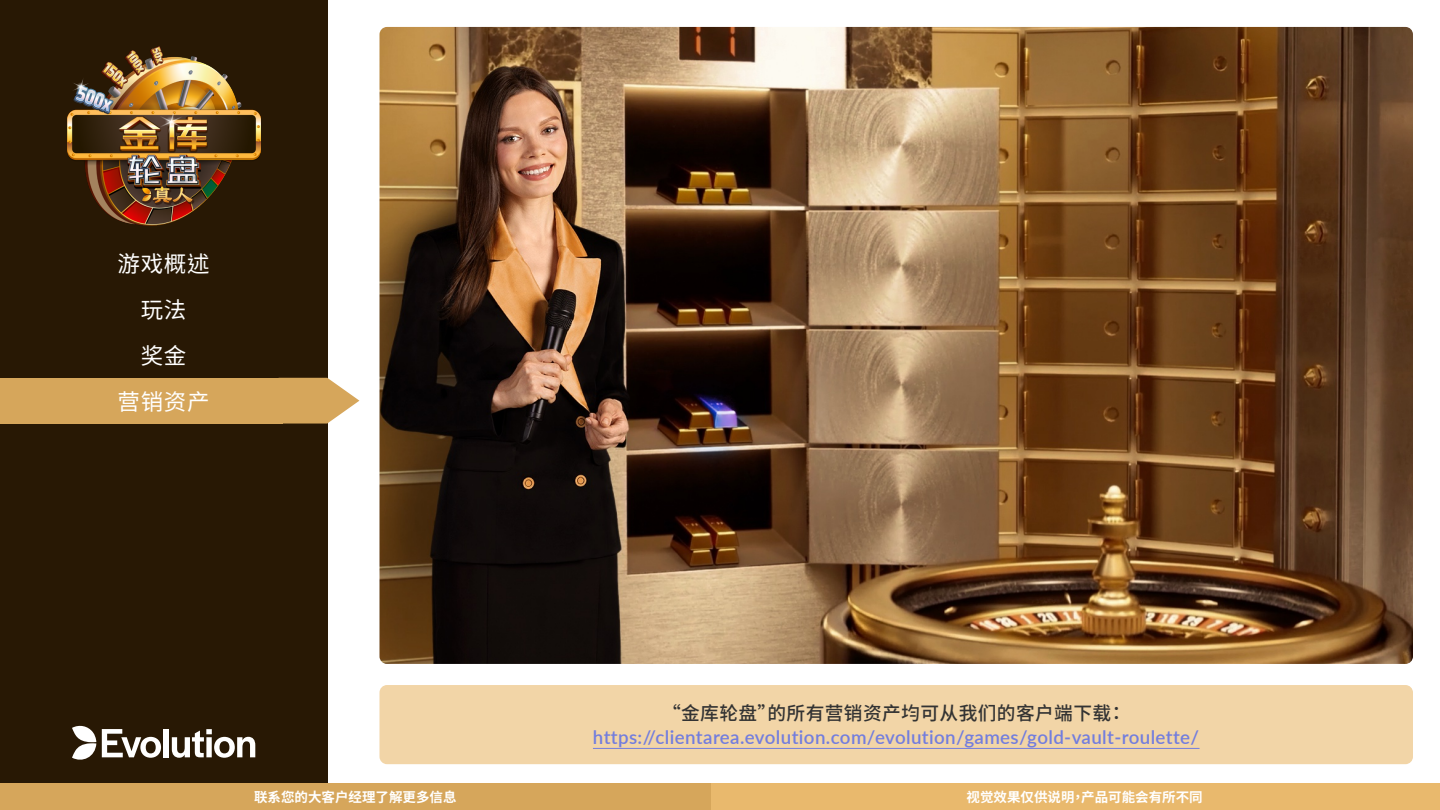
<style>
.page{position:relative;width:1440px;height:810px;background:#fff}
.page>*{position:absolute;margin:0;border:0;box-sizing:border-box;transform-origin:0 0}
.t1{font:22.5px/45.8px "Noto Sans CJ Ktc";letter-spacing:.03em;color:#fff;text-align:center}
.t2{font:600 18.75px "Lato";letter-spacing:.02em;color:#727dde}
.t3{font:500 18.75px "Noto Sans CJ Ktc";letter-spacing:.02em;color:#333}
.t4{font:700 13.5px "Noto Sans CJ Ktc";color:#fff}
</style>
<div class="page">
<div style="left:0;top:783px;width:1440px;height:27px;background:#e9b96d"></div>
<div style="left:0;top:783px;width:711px;height:27px;background:#d6a65b"></div>
<div style="left:0;top:0;width:327px;height:783px;background:#281804"></div>
<svg style="left:102px;top:729px;width:59px;height:29px"></svg>
<div style="left:163px;top:729px;width:6px;height:28px;background:#fff"></div>
<svg style="left:172px;top:729px;width:83px;height:29px"></svg>
<svg style="left:72px;top:726px;width:24px;height:34px"></svg>
<img style="left:67px;top:46px;width:193px;height:180px">
<img style="left:380px;top:27px;width:1033px;height:637px">
<div style="left:380px;top:685px;width:1033px;height:79px;background:#f2d5a7;border-radius:8px"></div>
<hr style="left:593px;top:748px;width:607px;height:1px;background:#727dde">
<div style="left:0;top:378px;width:283px;height:46px;background:#d6a65b"></div>
<svg style="left:283px;top:378px;width:76px;height:46px"></svg>
<p class="t1" style="left:118px;top:242px;width:94px">游戏概述玩法</p>
<p class="t1" style="left:141px;top:333px;width:47px">奖金</p>
<p class="t1" style="left:118px;top:379px;width:94px">营销资产</p>
<p class="t3" style="left:662px;top:703px;width:465px">“金库轮盘”的所有营销资产均可从我们的客户端下载：</p>
<p class="t2" style="left:593px;top:726px;width:608px">https://clientarea.evolution.com/evolution/games/gold-vault-roulette/</p>
<p class="t4" style="left:254px;top:789px;width:204px">联系您的大客户经理了解更多信息</p>
<p class="t4" style="left:967px;top:789px;width:238px">视觉效果仅供说明，产品可能会有所不同</p>
</div>
